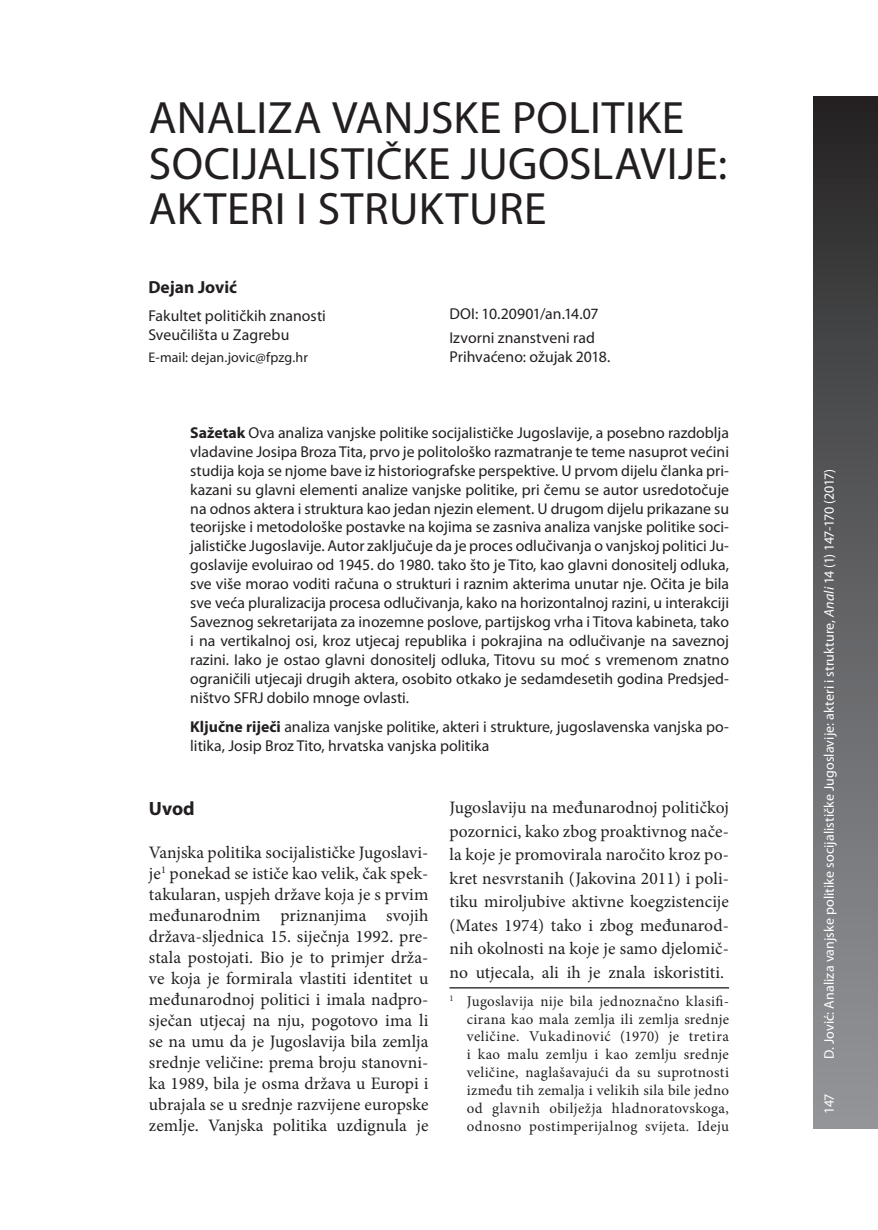
<style>
.page{position:relative;width:878px;height:1230px;background:#fff}
.page>*{position:absolute;margin:0;border:0;box-sizing:border-box;transform-origin:0 0}
.t1{font:45.5px/45.5px "Myriad Pro";letter-spacing:.01em;color:#231f20}
.t2{font:700 19.25px "Myriad Pro";color:#231f20}
.t3{font:17.5px/21px "Minion Pro";letter-spacing:.005em;color:#231f20;text-align:justify}
.t4{font:700 17.5px "Myriad Pro";color:#231f20}
.t5{font:15.75px/18.9px "Myriad Pro";color:#231f20}
.t6{font:14.88px/17.8px "Minion Pro";letter-spacing:.025em;color:#231f20;text-align:justify}
.t7{font:14px "Myriad Pro";color:#fff}
.t8{font:14px "Myriad Pro";letter-spacing:.005em;color:#231f20}
.s1{font-weight:700}
.s2{font-style:italic}
</style>
<div class="page">
<div style="left:813px;top:96px;width:64px;height:1032px;background:linear-gradient(to bottom,#292728,#979a9d)"></div>
<hr style="left:449px;top:987px;width:279px;height:1px;background:#231f20">
<h1 class="t1" style="left:149px;top:95px;width:579px">Analiza vanjske politike socijalističke Jugoslavije: akteri i strukture</h1>
<p class="t4" style="left:148px;top:275px;width:90px">Dejan Jović</p>
<p class="t5" style="left:148px;top:306px;width:179px">Fakultet političkih znanosti<br>Sveučilišta u Zagrebu</p>
<p class="t8" style="left:148px;top:349px;width:161px">E-mail: dejan.jovic@fpzg.hr</p>
<p class="t5" style="left:449px;top:302px;width:150px;line-height:23.8px">DOI : 10.20901/an.14.07<br>Izvorni znanstveni rad</p>
<p class="t5" style="left:449px;top:347px;width:162px">Prihvaćeno: ožujak 2018.</p>
<p class="t5" style="left:190px;top:423px;width:540px;text-align:justify"><span class="s1">Sažetak</span> Ova analiza vanjske politike socijalističke Jugoslavije, a posebno razdoblja vladavine Josipa Broza Tita, prvo je politološko razmatranje te teme nasuprot većini studija koja se njome bave iz historiografske perspektive. U prvom dijelu članka pri&shy;kazani su glavni elementi analize vanjske politike, pri čemu se autor usredotočuje na odnos aktera i struktura kao jedan njezin element. U drugom dijelu prikazane su teorijske i metodološke postavke na kojima se zasniva analiza vanjske politike soci&shy;jalističke Jugoslavije. Autor zaključuje da je proces odlučivanja o vanjskoj politici Ju&shy;goslavije evoluirao od 1945. do 1980. tako što je Tito, kao glavni donositelj odluka, sve više morao voditi računa o strukturi i raznim akterima unutar nje. Očita je bila sve veća pluralizacija procesa odlučivanja, kako na horizontalnoj razini, u interakciji Saveznog sekretarijata za inozemne poslove, partijskog vrha i Titova kabineta, tako i na vertikalnoj osi, kroz utjecaj republika i pokrajina na odlučivanje na saveznoj razini. Iako je ostao glavni donositelj odluka, Titovu su moć s vremenom znatno ograničili utjecaji drugih aktera, osobito otkako je sedamdesetih godina Predsjed&shy;ništvo SFRJ dobilo mnoge ovlasti.</p>
<p class="t5" style="left:190px;top:717px;width:540px"><span class="s1">Ključne riječi</span> analiza vanjske politike, akteri i strukture, jugoslavenska vanjska po&shy;litika, Josip Broz Tito, hrvatska vanjska politika</p>
<p class="t2" style="left:149px;top:796px;width:47px">Uvod</p>
<p class="t3" style="left:149px;top:841px;width:281px">Vanjska politika socijalističke Jugoslavi&shy;je<sup>1</sup> ponekad se ističe kao velik, čak spek&shy;takularan, uspjeh države koja je s prvim međunarodnim priznanjima svojih država-sljednica 15. siječnja 1992. pre&shy;stala postojati. Bio je to primjer drža&shy;ve koja je formirala vlastiti identitet u međunarodnoj politici i imala nadpro&shy;sječan utjecaj na nju, pogotovo ima li se na umu da je Jugoslavija bila zemlja srednje veličine: prema broju stanovni&shy;ka 1989, bila je osma država u Europi i ubrajala se u srednje razvijene europske zemlje. Vanjska politika uzdignula je</p>
<p class="t3" style="left:449px;top:796px;width:281px;line-height:23.4px">Jugoslaviju na međunarodnoj političkoj pozornici, kako zbog proaktivnog nače&shy;la koje je promovirala naročito kroz po&shy;kret nesvrstanih (Jakovina 2011) i poli&shy;tiku miroljubive aktivne koegzistencije (Mates 1974) tako i zbog međunarod&shy;nih okolnosti na koje je samo djelomič&shy;no utjecala, ali ih je znala iskoristiti.<sup>1</sup></p>
<p class="t6" style="left:466px;top:992px;width:263px;text-indent:-17px"><sup>1</sup> Jugoslavija nije bila jednoznačno klasifi&shy;cirana kao mala zemlja ili zemlja srednje veličine. Vukadinović (1970) je tretira i kao malu zemlju i kao zemlju srednje veličine, naglašavajući da su suprotnosti između tih zemalja i velikih sila bile jedno od glavnih obilježja hladnoratovskoga, odnosno postimperijalnog svijeta. Ideju</p>
<p class="t7" style="left:820px;top:1059px;width:592px;rotate:-90deg">D. Jović: Analiza vanjske politike socijalističke Jugoslavije: akteri i strukture, <span class="s2">Anali</span> 14 (1) 147-170 (2017)</p>
<p class="t7" style="left:820px;top:1113px;width:22px;rotate:-90deg">147</p>
</div>
